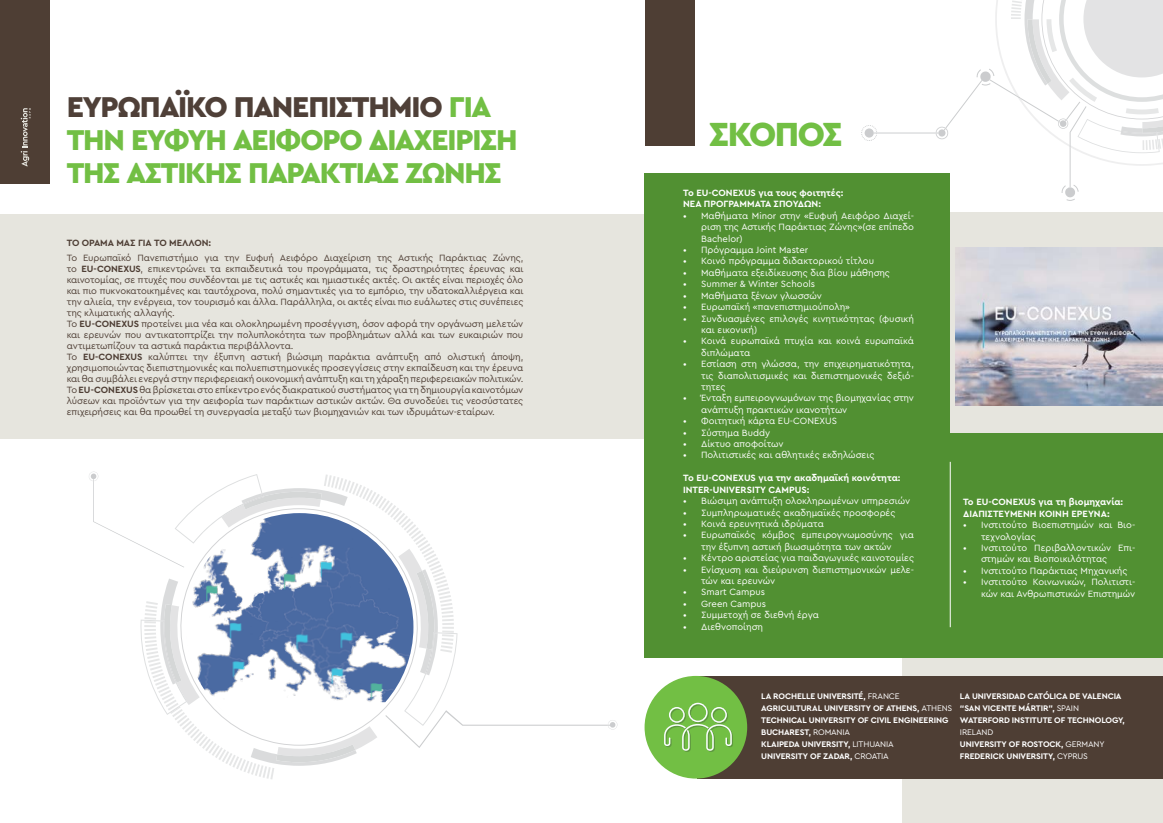
<style>
.page{position:relative;width:1163px;height:823px;background:#fff}
.page>*{position:absolute;margin:0;border:0;box-sizing:border-box;transform-origin:0 0}
.t1{font:900 35px "Cera Pro";letter-spacing:-.04em;color:#72bf44}
.t2{font:900 30px/33px "Cera Pro";letter-spacing:-.04em;color:#72bf44}
.t3{font:9.5px/11px "Cera Pro";letter-spacing:-.015em;color:#4e3e34}
.t4{font:9.5px/11.4px "Cera Pro";color:#fff}
.t5{font:700 9.5px/11.4px "Cera Pro";color:#fff}
.t6{font:700 9.5px "Cera Pro";letter-spacing:-.015em;color:#4e3e34}
.t7{font:700 8.5px/12px "Cera Pro";letter-spacing:-.015em;color:#fff}
.s1{color:#4f4038}
.s2{font-weight:700}
.s3{font-weight:400}
</style>
<div class="page">
<svg style="left:89px;top:471px;width:528px;height:308px"></svg>
<div style="left:0;top:214px;width:660px;height:225px;background:#e6e5de"></div>
<div style="left:0;top:0;width:50px;height:184px;background:#4e3e34"></div>
<svg style="left:21px;top:108px;width:10px;height:58px"></svg>
<div style="left:902px;top:212px;width:260px;height:610px;background:#e6e5de"></div>
<div style="left:644px;top:173px;width:306px;height:485px;background:#519032"></div>
<div style="left:902px;top:433px;width:260px;height:225px;background:#519032"></div>
<div style="left:645px;top:0;width:49px;height:145px;background:#4e3e34"></div>
<svg style="left:861px;top:0;width:301px;height:201px"></svg>
<div style="left:697px;top:675px;width:465px;height:103px;background:#4e3e34"></div>
<div style="left:644px;top:675px;width:103px;height:103px;background:#72bf44;border-radius:50%"></div>
<svg style="left:664px;top:702px;width:69px;height:49px"></svg>
<img style="left:955px;top:248px;width:207px;height:157px">
<hr style="left:949px;top:461px;width:1px;height:165px;background:#fff">
<div style="left:185px;top:513px;width:228px;height:227px;background:#fff;border-radius:50%"></div>
<img style="left:185px;top:513px;width:228px;height:190px">
<h2 class="t2" style="left:67px;top:89px;width:452px"><span class="s1">ΕΥΡΩΠΑΪΚΟ ΠΑΝΕΠΙΣΤΗΜΙΟ</span> ΓΙΑ<br>ΤΗΝ ΕΥΦΥΗ ΑΕΙΦΟΡΟ ΔΙΑΧΕΙΡΙΣΗ<br>ΤΗΣ ΑΣΤΙΚΗΣ ΠΑΡΑΚΤΙΑΣ ΖΩΝΗΣ</h2>
<p class="t6" style="left:67px;top:236px;width:146px">ΤΟ ΟΡΑΜΑ ΜΑΣ ΓΙΑ ΤΟ ΜΕΛΛΟΝ:</p>
<p class="t3" style="left:67px;top:251px;width:458px">Το Ευρωπαϊκό Πανεπιστήμιο για την Ευφυή Αειφόρο Διαχείριση της Αστικής Παράκτιας Ζώνης, το <span class="s2">EU-CONEXUS</span>, επικεντρώνει τα εκπαιδευτικά του προγράμματα, τις δραστηριότητες έρευνας και καινοτομίας, σε πτυχές που συνδέονται με τις αστικές και ημιαστικές ακτές. Οι ακτές είναι περιοχές όλο και πιο πυκνοκατοικημένες και ταυτόχρονα, πολύ σημαντικές για το εμπόριο, την υδατοκαλλιέργεια και την αλιεία, την ενέργεια, τον τουρισμό και άλλα. Παράλληλα, οι ακτές είναι πιο ευάλωτες στις συνέπειες της κλιματικής αλλαγής.<br>Το <span class="s2">EU-CONEXUS</span> προτείνει μια νέα και ολοκληρωμένη προσέγγιση, όσον αφορά την οργάνωση μελετών και ερευνών που αντικατοπτρίζει την πολυπλοκότητα των προβλημάτων αλλά και των ευκαιριών που αντιμετωπίζουν τα αστικά παράκτια περιβάλλοντα.<br>Το <span class="s2">EU-CONEXUS</span> καλύπτει την έξυπνη αστική βιώσιμη παράκτια ανάπτυξη από ολιστική άποψη, χρησιμοποιώντας διεπιστημονικές και πολυεπιστημονικές προσεγγίσεις στην εκπαίδευση και την έρευνα και θα συμβάλει ενεργά στην περιφερειακή οικονομική ανάπτυξη και τη χάραξη περιφερειακών πολιτικών.<br>Το <span class="s2">EU-CONEXUS</span> θα βρίσκεται στο επίκεντρο ενός διακρατικού συστήματος για τη δημιουργία καινοτόμων λύσεων και προϊόντων για την αειφορία των παράκτιων αστικών ακτών. Θα συνοδεύει τις νεοσύστατες επιχειρήσεις και θα προωθεί τη συνεργασία μεταξύ των βιομηχανιών και των ιδρυμάτων-εταίρων.</p>
<h1 class="t1" style="left:709px;top:110px;width:135px">ΣΚΟΠΟΣ</h1>
<p class="t5" style="left:683px;top:186px;width:162px">Το EU-CONEXUS για τους φοιτητές:<br>ΝΕΑ ΠΡΟΓΡΑΜΜΑΤΑ ΣΠΟΥΔΩΝ:</p>
<p class="t4" style="left:701px;top:209px;width:214px;text-align:justify;text-indent:-18px">• Μαθήματα Minor στην «Ευφυή Αειφόρο Διαχεί&shy;ριση της Αστικής Παράκτιας Ζώνης»(σε επίπεδο Bachelor)</p>
<p class="t4" style="left:683px;top:243px;width:127px">• Πρόγραμμα Joint Master</p>
<p class="t4" style="left:683px;top:255px;width:192px">• Κοινό πρόγραμμα διδακτορικού τίτλου</p>
<p class="t4" style="left:683px;top:266px;width:208px">• Μαθήματα εξειδίκευσης δια βίου μάθησης</p>
<p class="t4" style="left:683px;top:278px;width:133px">• Summer &amp; Winter Schools</p>
<p class="t4" style="left:683px;top:289px;width:140px">• Μαθήματα ξένων γλωσσών</p>
<p class="t4" style="left:683px;top:300px;width:168px">• Ευρωπαϊκή «πανεπιστημιούπολη»</p>
<p class="t4" style="left:701px;top:312px;width:214px;text-indent:-18px">• Συνδυασμένες επιλογές κινητικότητας (φυσική και εικονική)</p>
<p class="t4" style="left:701px;top:335px;width:214px;text-indent:-18px">• Κοινά ευρωπαϊκά πτυχία και κοινά ευρωπαϊκά διπλώματα</p>
<p class="t4" style="left:701px;top:357px;width:214px;text-align:justify;text-indent:-18px">• Εστίαση στη γλώσσα, την επιχειρηματικότητα, τις διαπολιτισμικές και διεπιστημονικές δεξιό&shy;τητες</p>
<p class="t4" style="left:701px;top:392px;width:214px;text-indent:-18px">• Ένταξη εμπειρογνωμόνων της βιομηχανίας στην ανάπτυξη πρακτικών ικανοτήτων</p>
<p class="t4" style="left:683px;top:414px;width:155px">• Φοιτητική κάρτα EU-CONEXUS</p>
<p class="t4" style="left:683px;top:426px;width:89px">• Σύστημα Buddy</p>
<p class="t4" style="left:683px;top:437px;width:102px">• Δίκτυο αποφοίτων</p>
<p class="t4" style="left:683px;top:449px;width:193px">• Πολιτιστικές και αθλητικές εκδηλώσεις</p>
<p class="t5" style="left:683px;top:471px;width:219px">Το EU-CONEXUS για την ακαδημαϊκή κοινότητα:<br>INTER-UNIVERSITY CAMPUS:</p>
<p class="t4" style="left:683px;top:494px;width:228px">• Βιώσιμη ανάπτυξη ολοκληρωμένων υπηρεσιών</p>
<p class="t4" style="left:683px;top:506px;width:214px">• Συμπληρωματικές ακαδημαϊκές προσφορές</p>
<p class="t4" style="left:683px;top:517px;width:142px">• Κοινά ερευνητικά ιδρύματα</p>
<p class="t4" style="left:683px;top:528px;width:232px;text-align:center">• Ευρωπαϊκός κόμβος εμπειρογνωμοσύνης για την έξυπνη αστική βιωσιμότητα των ακτών</p>
<p class="t4" style="left:683px;top:551px;width:232px">• Κέντρο αριστείας για παιδαγωγικές καινοτομίες</p>
<p class="t4" style="left:701px;top:563px;width:214px;text-indent:-18px">• Ενίσχυση και διεύρυνση διεπιστημονικών μελε&shy;τών και ερευνών</p>
<p class="t4" style="left:683px;top:585px;width:84px">• Smart Campus</p>
<p class="t4" style="left:683px;top:597px;width:85px">• Green Campus</p>
<p class="t4" style="left:683px;top:608px;width:137px">• Συμμετοχή σε διεθνή έργα</p>
<p class="t4" style="left:683px;top:620px;width:81px">• Διεθνοποίηση</p>
<p class="t5" style="left:962px;top:495px;width:162px">Το EU-CONEXUS για τη βιομηχανία:<br>ΔΙΑΠΙΣΤΕΥΜΕΝΗ ΚΟΙΝΗ ΕΡΕΥΝΑ:</p>
<p class="t4" style="left:980px;top:518px;width:156px;text-indent:-18px">• Ινστιτούτο Βιοεπιστημών και Βιο&shy;τεχνολογίας</p>
<p class="t4" style="left:980px;top:541px;width:156px;text-indent:-18px">• Ινστιτούτο Περιβαλλοντικών Επι&shy;στημών και Βιοποικιλότητας</p>
<p class="t4" style="left:962px;top:564px;width:166px">• Ινστιτούτο Παράκτιας Μηχανικής</p>
<p class="t4" style="left:962px;top:575px;width:174px;text-align:right">• Ινστιτούτο Κοινωνικών, Πολιτιστι&shy;κών και Ανθρωπιστικών Επιστημών</p>
<p class="t7" style="left:761px;top:689px;width:192px">LA ROCHELLE UNIVERSITÉ, <span class="s3">FRANCE </span>AGRICULTURAL UNIVERSITY OF ATHENS, <span class="s3">ATHENS </span>TECHNICAL UNIVERSITY OF CIVIL ENGINEERING BUCHAREST, <span class="s3">ROMANIA<br></span>KLAIPEDA UNIVERSITY, <span class="s3">LITHUANIA<br></span>UNIVERSITY OF ZADAR, <span class="s3">CROATIA</span></p>
<p class="t7" style="left:959px;top:689px;width:166px">LA UNIVERSIDAD CATÓLICA DE VALENCIA “SAN VICENTE MÁRTIR”, <span class="s3">SPAIN<br></span>WATERFORD INSTITUTE OF TECHNOLOGY,</p>
<p class="t7" style="left:959px;top:725px;width:146px"><span class="s3">IRELAND<br></span>UNIVERSITY OF ROSTOCK, <span class="s3">GERMANY<br></span>FREDERICK UNIVERSITY, <span class="s3">CYPRUS</span></p>
</div>
